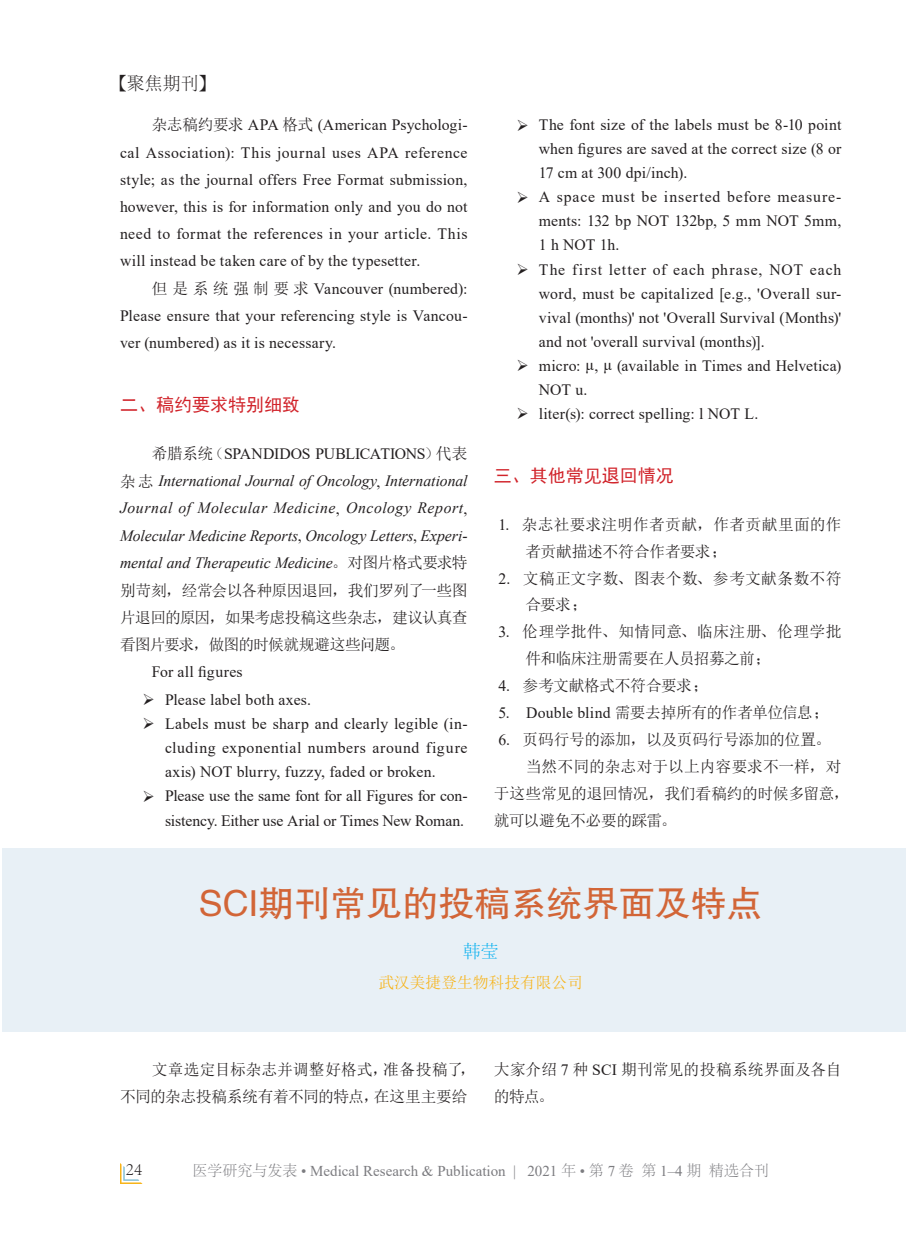
<style>
.page{position:relative;width:906px;height:1238px;background:#fff}
.page>*{position:absolute;margin:0;border:0;box-sizing:border-box;transform-origin:0 0}
.ArticleTitle{font:36px "FZHTK GBK1 0";color:#d26537}
.Heading1{font:18px "Sim Hei";color:#d1232a}
.CenterFooter2{font:300 18px "Adobe Song Std";color:#231f20}
.Author{font:300 18px "Adobe Song Std";color:#00aeef}
.Para{font:15.75px/24px "Times New Roman";letter-spacing:.015em;color:#231f20;text-align:justify}
.ParaFirst{font:italic 15.75px/27.2px "Times New Roman";letter-spacing:-.005em;color:#231f20;text-align:justify}
.Para-2{font:15.75px/26.8px "N Sim Sun";letter-spacing:-.01em;color:#231f20}
.Para-3{font:15.75px/24.2px "Times New Roman";letter-spacing:-.01em;color:#231f20}
.Para-4{font:15.75px "N Sim Sun";letter-spacing:-.035em;color:#231f20}
.Para-5{font:15.75px/26.8px "N Sim Sun";letter-spacing:.025em;color:#231f20}
.Affiliation{font:15.75px "N Sim Sun";color:#f7b317}
.t1{font:15px "Times New Roman";color:#7c7c80}
.s1{font-family:"Adobe Fangsong Std";font-weight:400}
.s2{font-family:"N Sim Sun"}
.s3{font-family:"N Sim Sun";font-style:normal}
.s4{font-style:normal}
.s5{font-family:"Times New Roman"}
.s6{font-family:"Adobe Song Std";font-weight:300}
</style>
<div class="page">
<svg style="left:120px;top:1163px;width:22px;height:20px"></svg>
<div style="left:3px;top:847px;width:903px;height:184px;background:#e8f0f6"></div>
<p class="CenterFooter2" style="left:109px;top:74px;width:109px"><span class="s1">【</span>聚焦期刊<span class="s1">】</span></p>
<p class="Para" style="left:120px;top:111px;width:349px;line-height:27.2px;text-indent:32px"><span class="s2">杂志稿约要求</span> APA <span class="s2">格式</span> (American Psychologi&shy;cal Association): This journal uses APA reference style; as the journal offers Free Format submission, however, this is for information only and you do not need to format the references in your article. This will instead be taken care of by the typesetter.</p>
<p class="Para" style="left:120px;top:274px;width:349px;line-height:27.2px;text-indent:32px"><span class="s2">但是系统强制要求</span> Vancouver (numbered):<br>Please ensure that your referencing style is Vancou&shy;ver (numbered) as it is necessary.</p>
<p class="Heading1" style="left:120px;top:395px;width:181px">二、稿约要求特别细致</p>
<p class="ParaFirst" style="left:120px;top:440px;width:349px;text-indent:32px"><span class="s3">希腊系统（</span><span class="s4">SPANDIDOS PUBLICATIONS</span><span class="s3">）代表杂志</span> International Journal of Oncology<span class="s4">,</span> International Journal of Molecular Medicine<span class="s4">,</span> Oncology Report<span class="s4">, </span>Molecular Medicine Reports<span class="s4">,</span> Oncology Letters<span class="s4">,</span> Experi&shy;mental and Therapeutic Medicine<span class="s3">。对图片格式要求特别苛刻，经常会以各种原因退回，我们罗列了一些图片退回的原因，如果考虑投稿这些杂志，建议认真查看图片要求，做图的时候就规避这些问题。</span></p>
<p class="Para" style="left:152px;top:659px;width:92px">For all figures</p>
<p class="Para" style="left:165px;top:686px;width:148px">Please label both axes.</p>
<p class="Para" style="left:165px;top:710px;width:304px">Labels must be sharp and clearly legible (in&shy;cluding exponential numbers around figure axis) NOT blurry, fuzzy, faded or broken.</p>
<p class="Para-3" style="left:165px;top:783px;width:304px">Please use the same font for all Figures for con&shy;sistency. Either use Arial or Times New Roman.</p>
<p class="Para" style="left:539px;top:112px;width:304px">The font size of the labels must be 8-10 point when figures are saved at the correct size (8 or 17 cm at 300 dpi/inch).</p>
<p class="Para" style="left:539px;top:185px;width:304px">A space must be inserted before measure&shy;ments: 132 bp NOT 132bp, 5 mm NOT 5mm, 1 h NOT 1h.</p>
<p class="Para" style="left:539px;top:257px;width:304px">The first letter of each phrase, NOT each word, must be capitalized [e.g., 'Overall sur&shy;vival (months)' not 'Overall Survival (Months)' and not 'overall survival (months)].</p>
<p class="Para" style="left:539px;top:353px;width:304px">micro: μ, μ (available in Times and Helvetica)<br>NOT u.</p>
<p class="Para" style="left:539px;top:401px;width:221px">liter(s): correct spelling: l NOT L.</p>
<p class="Heading1" style="left:494px;top:466px;width:181px">三、其他常见退回情况</p>
<p class="Para-2" style="left:525px;top:510px;width:317px;text-indent:-27px"><span class="s5">1.</span> 杂志社要求注明作者贡献，作者贡献里面的作者贡献描述不符合作者要求；</p>
<p class="Para-5" style="left:525px;top:564px;width:317px;text-indent:-27px"><span class="s5">2.</span> 文稿正文字数、图表个数、参考文献条数不符合要求；</p>
<p class="Para-2" style="left:525px;top:618px;width:317px;text-indent:-27px"><span class="s5">3.</span> 伦理学批件、知情同意、临床注册、伦理学批件和临床注册需要在人员招募之前；</p>
<p class="Para-2" style="left:498px;top:672px;width:212px"><span class="s5">4.</span> 参考文献格式不符合要求；</p>
<p class="Para-4" style="left:498px;top:704px;width:333px"><span class="s5">5. Double blind</span> 需要去掉所有的作者单位信息；</p>
<p class="Para-2" style="left:498px;top:725px;width:334px"><span class="s5">6.</span> 页码行号的添加，以及页码行号添加的位置。</p>
<p class="Para-2" style="left:494px;top:752px;width:357px;text-indent:32px">当然不同的杂志对于以上内容要求不一样，对于这些常见的退回情况，我们看稿约的时候多留意，就可以避免不必要的踩雷。</p>
<p class="ArticleTitle" style="left:199px;top:884px;width:565px">SCI期刊常见的投稿系统界面及特点</p>
<p class="Author" style="left:463px;top:942px;width:37px">韩莹</p>
<p class="Affiliation" style="left:378px;top:974px;width:206px">武汉美捷登生物科技有限公司</p>
<p class="Para-2" style="left:120px;top:1055px;width:357px;text-indent:32px">文章选定目标杂志并调整好格式，准备投稿了，不同的杂志投稿系统有着不同的特点，在这里主要给</p>
<p class="Para-2" style="left:494px;top:1055px;width:349px">大家介绍 <span class="s5">7</span> 种 <span class="s5">SCI</span> 期刊常见的投稿系统界面及各自的特点。</p>
<p class="CenterFooter2" style="left:126px;top:1158px;width:18px">24</p>
<p class="t1" style="left:192px;top:1160px;width:578px"><span class="s6">医学研究与发表</span> • Medical Research &amp; Publication | 2021 <span class="s6">年</span> • <span class="s6">第</span> 7 <span class="s6">卷 第</span> 1–4 <span class="s6">期 精选合刊</span></p>
</div>
